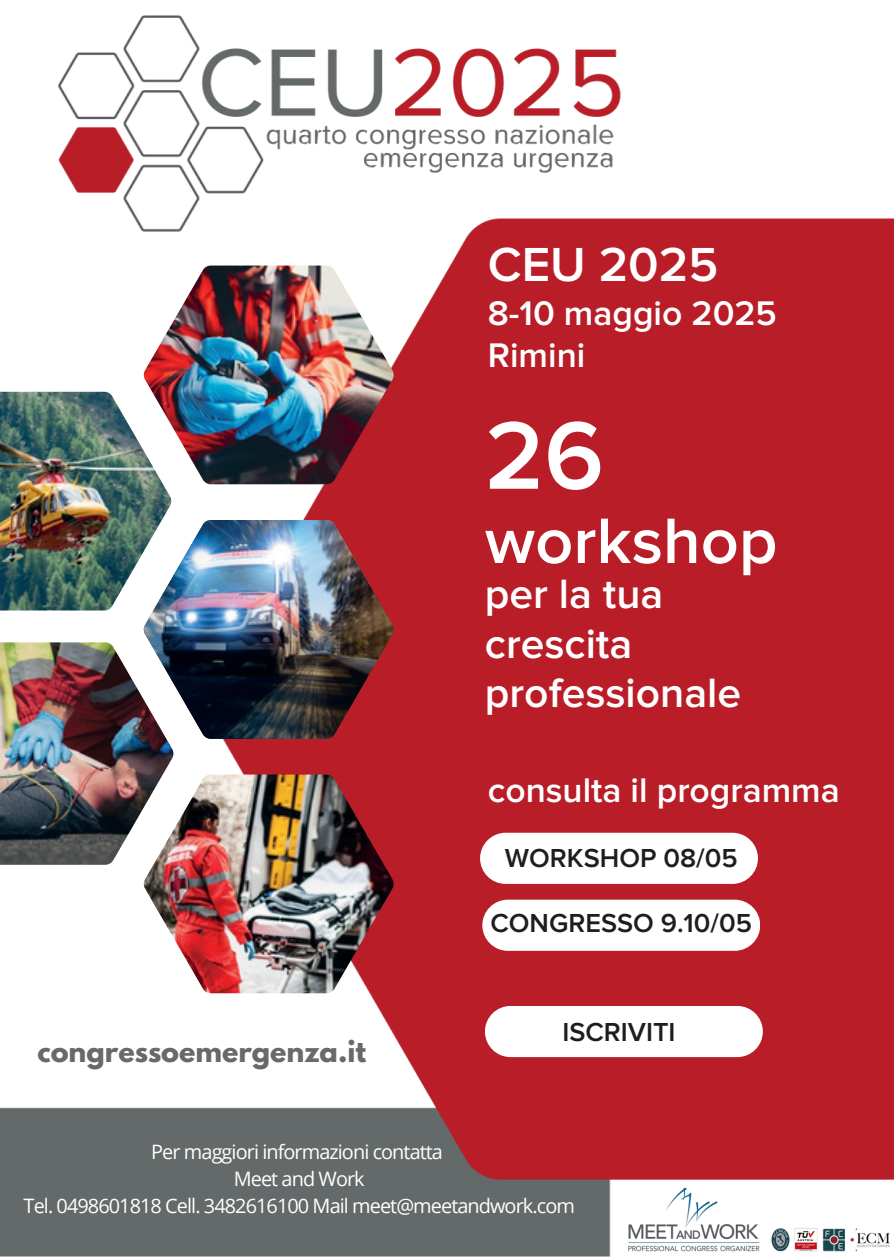
<style>
.page{position:relative;width:894px;height:1258px;background:#fff}
.page>*{position:absolute;margin:0;border:0;box-sizing:border-box;transform-origin:0 0}
.t1{font:600 99.6px "Proxima Nova";color:#fff}
.t2{font:600 66.6px "Proxima Nova";color:#fff}
.t3{font:600 49.5px "Proxima Nova";color:#fff}
.t4{font:600 42.6px/49.5px "Proxima Nova";color:#fff}
.t5{font:600 35.4px/41.7px "Proxima Nova";color:#fff}
.t6{font:600 27px "Proxima Nova";color:#1e1e1e}
.t7{font:700 27px "League Spartan";color:#67696b}
.t8{font:19.8px "Open Sans";letter-spacing:-.045em;color:#fff}
</style>
<div class="page">
<img style="left:0;top:15px;width:893px;height:1242px">
<img style="left:144px;top:265px;width:249px;height:219px">
<img style="left:0;top:392px;width:171px;height:218px">
<img style="left:0;top:642px;width:173px;height:222px">
<img style="left:144px;top:774px;width:249px;height:219px">
<img style="left:144px;top:520px;width:249px;height:219px">
<img style="left:623px;top:1182px;width:270px;height:75px">
<div style="left:480px;top:833px;width:277px;height:51px;background:#fff;border-radius:26px"></div>
<div style="left:482px;top:899px;width:278px;height:52px;background:#fff;border-radius:26px"></div>
<div style="left:485px;top:1006px;width:277px;height:51px;background:#fff;border-radius:26px"></div>
<p class="t3" style="left:487px;top:242px;width:232px">CEU 2025</p>
<p class="t5" style="left:487px;top:294px;width:290px">8-10 maggio 2025<br>Rimini</p>
<h1 class="t1" style="left:485px;top:410px;width:120px">26</h1>
<h1 class="t2" style="left:485px;top:510px;width:294px">workshop</h1>
<h1 class="t4" style="left:485px;top:571px;width:258px">per la tua crescita professionale</h1>
<h2 class="t5" style="left:487px;top:770px;width:353px">consulta il programma</h2>
<p class="t6" style="left:504px;top:845px;width:234px">WORKSHOP 08/05</p>
<h2 class="t7" style="left:37px;top:1037px;width:330px">congressoemergenza.it</h2>
<h4 class="t6" style="left:490px;top:910px;width:263px">CONGRESSO 9.10/05</h4>
<p class="t6" style="left:562px;top:1020px;width:115px">ISCRIVITI</p>
<h3 class="t8" style="left:151px;top:1138px;width:293px">Per maggiori informazioni contatta</h3>
<h3 class="t8" style="left:234px;top:1165px;width:132px">Meet and Work</h3>
<h3 class="t8" style="left:24px;top:1192px;width:552px">Tel. 0498601818 Cell. 3482616100 Mail meet@meetandwork.com</h3>
</div>
